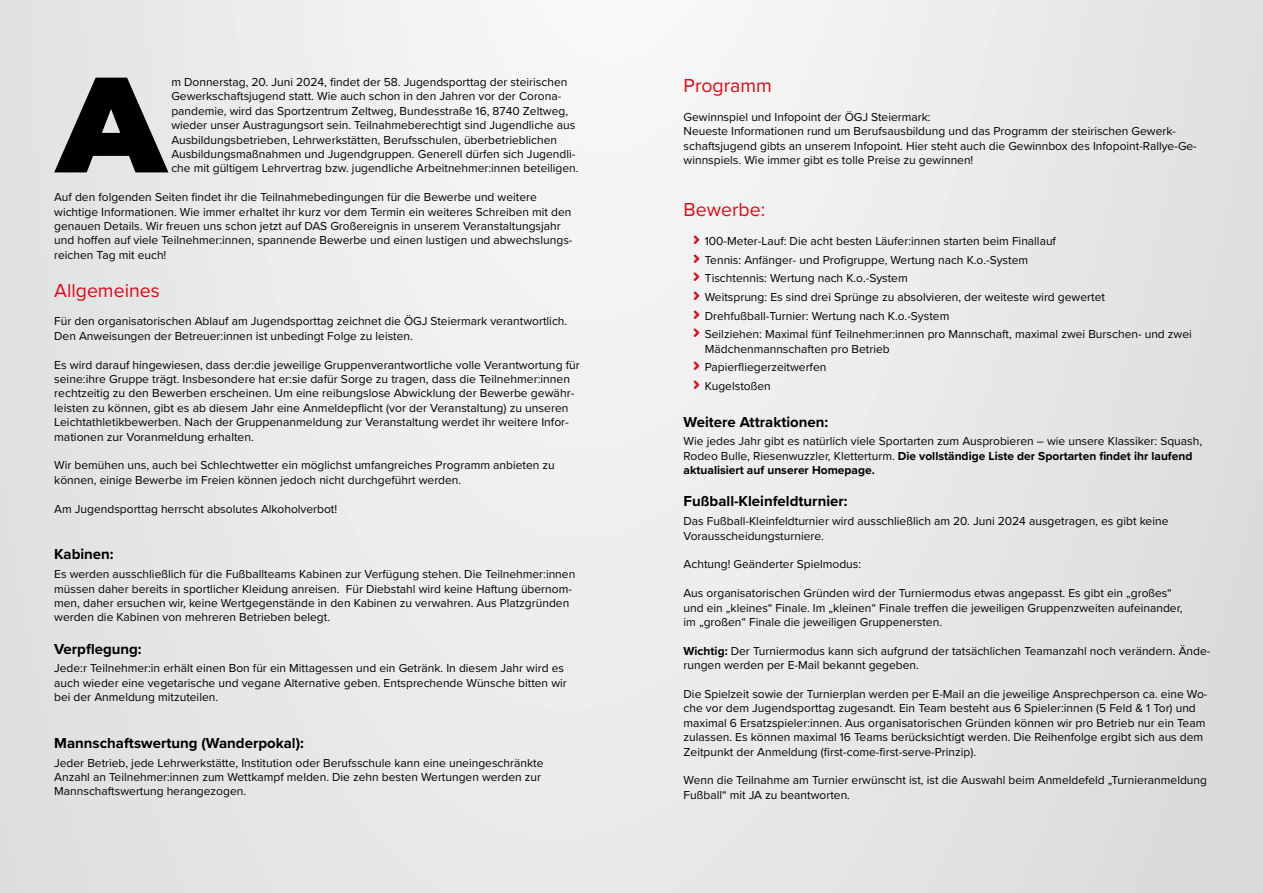
<style>
.page{position:relative;width:1263px;height:893px;background:#fff}
.page>*{position:absolute;margin:0;border:0;box-sizing:border-box;transform-origin:0 0}
.t1{font:900 135.45px "Montserrat";color:#000}
.t2{font:19.5px "Proxima Nova";color:#e30613}
.t3{font:700 15px "Proxima Nova";color:#000}
.t4{font:12px/14.4px "Proxima Nova";color:#000}
.s1{font-weight:700}
</style>
<div class="page">
<div style="left:12px;top:0;width:1251px;height:893px;background:#dedfe0"></div>
<div style="left:29px;top:0;width:1221px;height:893px;background:#dedfe0"></div>
<div style="left:45px;top:0;width:1189px;height:893px;background:#dfe1e3"></div>
<div style="left:58px;top:0;width:1159px;height:893px;background:#dfe1e3"></div>
<div style="left:75px;top:0;width:1126px;height:893px;background:#e0e2e3"></div>
<div style="left:92px;top:0;width:1092px;height:893px;background:#e1e3e3"></div>
<div style="left:108px;top:0;width:1060px;height:893px;background:#e2e3e3"></div>
<div style="left:125px;top:0;width:1026px;height:893px;background:#e2e3e3"></div>
<div style="left:141px;top:0;width:994px;height:893px;background:#e3e4e4"></div>
<div style="left:158px;top:0;width:960px;height:893px;background:#e3e5e5"></div>
<div style="left:175px;top:0;width:927px;height:893px;background:#e4e6e6"></div>
<div style="left:191px;top:0;width:896px;height:893px;background:#e5e6e6"></div>
<div style="left:208px;top:0;width:862px;height:893px;background:#e6e7e7"></div>
<div style="left:225px;top:0;width:829px;height:863px;background:#e6e8e7"></div>
<div style="left:241px;top:0;width:796px;height:814px;background:#e7e8e8"></div>
<div style="left:258px;top:0;width:763px;height:764px;background:#e8e9e9"></div>
<div style="left:275px;top:0;width:729px;height:715px;background:#e9eaea"></div>
<div style="left:291px;top:0;width:697px;height:666px;background:#eaecec"></div>
<div style="left:308px;top:0;width:664px;height:617px;background:#ededed"></div>
<div style="left:325px;top:0;width:630px;height:568px;background:#ededee"></div>
<div style="left:341px;top:0;width:598px;height:519px;background:#ededee"></div>
<div style="left:358px;top:0;width:564px;height:470px;background:#eeeeef"></div>
<div style="left:375px;top:0;width:531px;height:421px;background:#f0f0f1"></div>
<div style="left:391px;top:0;width:498px;height:371px;background:#f1f1f1"></div>
<div style="left:408px;top:0;width:464px;height:322px;background:#f1f1f2"></div>
<div style="left:425px;top:0;width:435px;height:273px;background:#f2f2f3"></div>
<div style="left:441px;top:0;width:402px;height:224px;background:#f4f4f4"></div>
<div style="left:458px;top:0;width:369px;height:175px;background:#f4f4f5"></div>
<div style="left:475px;top:0;width:335px;height:126px;background:#f6f6f6"></div>
<svg style="left:694px;top:235px;width:5px;height:9px"></svg>
<svg style="left:694px;top:254px;width:5px;height:9px"></svg>
<svg style="left:694px;top:273px;width:5px;height:8px"></svg>
<svg style="left:694px;top:291px;width:5px;height:9px"></svg>
<svg style="left:694px;top:310px;width:5px;height:8px"></svg>
<svg style="left:694px;top:329px;width:5px;height:8px"></svg>
<svg style="left:694px;top:362px;width:5px;height:8px"></svg>
<svg style="left:694px;top:380px;width:5px;height:9px"></svg>
<h1 class="t1" style="left:57px;top:23px;width:111px">A</h1>
<p class="t4" style="left:171px;top:74px;width:409px">m Donnerstag, 20. Juni 2024, findet der 58. Jugendsporttag der steirischen Gewerkschaftsjugend statt. Wie auch schon in den Jahren vor der Corona&shy;pandemie, wird das Sportzentrum Zeltweg, Bundesstraße 16, 8740 Zeltweg, wieder unser Austragungsort sein. Teilnahmeberechtigt sind Jugendliche aus Ausbildungsbetrieben, Lehrwerkstätten, Berufsschulen, überbetrieblichen Ausbildungsmaßnahmen und Jugendgruppen. Generell dürfen sich Jugendli&shy;che mit gültigem Lehrvertrag bzw. jugendliche Arbeitnehmer:innen beteiligen.</p>
<p class="t4" style="left:54px;top:189px;width:520px">Auf den folgenden Seiten findet ihr die Teilnahmebedingungen für die Bewerbe und weitere wichtige Informationen. Wie immer erhaltet ihr kurz vor dem Termin ein weiteres Schreiben mit den genauen Details. Wir freuen uns schon jetzt auf DAS Großereignis in unserem Veranstaltungsjahr und hoffen auf viele Teilnehmer:innen, spannende Bewerbe und einen lustigen und abwechslungs&shy;reichen Tag mit euch!</p>
<h2 class="t2" style="left:54px;top:276px;width:107px">Allgemeines</h2>
<p class="t4" style="left:54px;top:314px;width:515px">Für den organisatorischen Ablauf am Jugendsporttag zeichnet die ÖGJ Steiermark verantwortlich.<br>Den Anweisungen der Betreuer:innen ist unbedingt Folge zu leisten.</p>
<p class="t4" style="left:54px;top:357px;width:527px">Es wird darauf hingewiesen, dass der:die jeweilige Gruppenverantwortliche volle Verantwortung für seine:ihre Gruppe trägt. Insbesondere hat er:sie dafür Sorge zu tragen, dass die Teilnehmer:innen rechtzeitig zu den Bewerben erscheinen. Um eine reibungslose Abwicklung der Bewerbe gewähr&shy;leisten zu können, gibt es ab diesem Jahr eine Anmeldepflicht (vor der Veranstaltung) zu unseren Leichtathletikbewerben. Nach der Gruppenanmeldung zur Veranstaltung werdet ihr weitere Infor&shy;mationen zur Voranmeldung erhalten.</p>
<p class="t4" style="left:54px;top:458px;width:502px">Wir bemühen uns, auch bei Schlechtwetter ein möglichst umfangreiches Programm anbieten zu können, einige Bewerbe im Freien können jedoch nicht durchgeführt werden.</p>
<p class="t4" style="left:54px;top:501px;width:285px">Am Jugendsporttag herrscht absolutes Alkoholverbot!</p>
<p class="t3" style="left:54px;top:543px;width:61px">Kabinen:</p>
<p class="t4" style="left:54px;top:566px;width:523px">Es werden ausschließlich für die Fußballteams Kabinen zur Verfügung stehen. Die Teilnehmer:innen müssen daher bereits in sportlicher Kleidung anreisen. Für Diebstahl wird keine Haftung übernom&shy;men, daher ersuchen wir, keine Wertgegenstände in den Kabinen zu verwahren. Aus Platzgründen werden die Kabinen von mehreren Betrieben belegt.</p>
<p class="t3" style="left:54px;top:637px;width:89px">Verpflegung:</p>
<p class="t4" style="left:54px;top:661px;width:514px">Jede:r Teilnehmer:in erhält einen Bon für ein Mittagessen und ein Getränk. In diesem Jahr wird es auch wieder eine vegetarische und vegane Alternative geben. Entsprechende Wünsche bitten wir bei der Anmeldung mitzuteilen.</p>
<p class="t3" style="left:54px;top:732px;width:251px">Mannschaftswertung (Wanderpokal):</p>
<p class="t4" style="left:54px;top:755px;width:491px">Jeder Betrieb, jede Lehrwerkstätte, Institution oder Berufsschule kann eine uneingeschränkte<br>Anzahl an Teilnehmer:innen zum Wettkampf melden. Die zehn besten Wertungen werden zur<br>Mannschaftswertung herangezogen.</p>
<h2 class="t2" style="left:683px;top:71px;width:90px">Programm</h2>
<p class="t4" style="left:683px;top:109px;width:515px">Gewinnspiel und Infopoint der ÖGJ Steiermark:<br>Neueste Informationen rund um Berufsausbildung und das Programm der steirischen Gewerk&shy;schaftsjugend gibts an unserem Infopoint. Hier steht auch die Gewinnbox des Infopoint-Rallye-Ge&shy;winnspiels. Wie immer gibt es tolle Preise zu gewinnen!</p>
<h2 class="t2" style="left:683px;top:195px;width:83px">Bewerbe:</h2>
<p class="t4" style="left:705px;top:231px;width:488px;line-height:18.6px">100-Meter-Lauf: Die acht besten Läufer:innen starten beim Finallauf<br>Tennis: Anfänger- und Profigruppe, Wertung nach K.o.-System<br>Tischtennis: Wertung nach K.o.-System<br>Weitsprung: Es sind drei Sprünge zu absolvieren, der weiteste wird gewertet Drehfußball-Turnier: Wertung nach K.o.-System<br>Seilziehen: Maximal fünf Teilnehmer:innen pro Mannschaft, maximal zwei Burschen- und zwei</p>
<p class="t4" style="left:705px;top:339px;width:186px;line-height:18.6px">Mädchenmannschaften pro Betrieb<br>Papierfliegerzeitwerfen<br>Kugelstoßen</p>
<p class="t3" style="left:683px;top:410px;width:146px">Weitere Attraktionen:</p>
<p class="t4" style="left:683px;top:433px;width:520px">Wie jedes Jahr gibt es natürlich viele Sportarten zum Ausprobieren – wie unsere Klassiker: Squash,<br>Rodeo Bulle, Riesenwuzzler, Kletterturm. <span class="s1">Die vollständige Liste der Sportarten findet ihr laufend aktualisiert auf unserer Homepage.</span></p>
<p class="t3" style="left:683px;top:490px;width:166px">Fußball-Kleinfeldturnier:</p>
<p class="t4" style="left:683px;top:513px;width:486px">Das Fußball-Kleinfeldturnier wird ausschließlich am 20. Juni 2024 ausgetragen, es gibt keine<br>Vorausscheidungsturniere.</p>
<p class="t4" style="left:683px;top:557px;width:179px">Achtung! Geänderter Spielmodus:</p>
<p class="t4" style="left:683px;top:585px;width:500px">Aus organisatorischen Gründen wird der Turniermodus etwas angepasst. Es gibt ein „großes“ und ein „kleines“ Finale. Im „kleinen“ Finale treffen die jeweiligen Gruppenzweiten aufeinander, im „großen“ Finale die jeweiligen Gruppenersten.</p>
<p class="t4" style="left:683px;top:643px;width:528px"><span class="s1">Wichtig:</span> Der Turniermodus kann sich aufgrund der tatsächlichen Teamanzahl noch verändern. Ände&shy;rungen werden per E-Mail bekannt gegeben.</p>
<p class="t4" style="left:683px;top:686px;width:525px">Die Spielzeit sowie der Turnierplan werden per E-Mail an die jeweilige Ansprechperson ca. eine Wo&shy;che vor dem Jugendsporttag zugesandt. Ein Team besteht aus 6 Spieler:innen (5 Feld &amp; 1 Tor) und maximal 6 Ersatzspieler:innen. Aus organisatorischen Gründen können wir pro Betrieb nur ein Team zulassen. Es können maximal 16 Teams berücksichtigt werden. Die Reihenfolge ergibt sich aus dem Zeitpunkt der Anmeldung (first-come-first-serve-Prinzip).</p>
<p class="t4" style="left:683px;top:773px;width:525px">Wenn die Teilnahme am Turnier erwünscht ist, ist die Auswahl beim Anmeldefeld „Turnieranmeldung<br>Fußball“ mit JA zu beantworten.</p>
</div>
